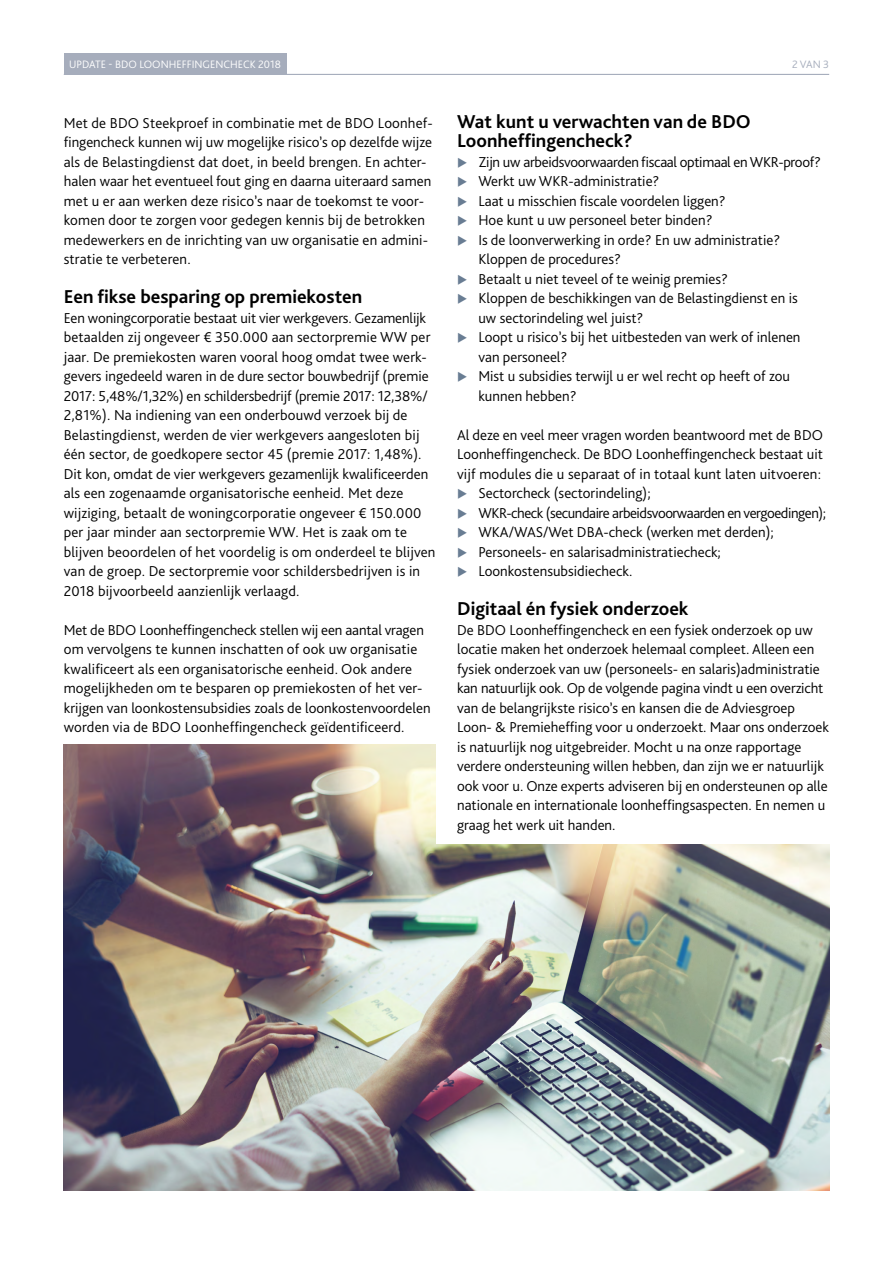
<style>
.page{position:relative;width:893px;height:1263px;background:#fff}
.page>*{position:absolute;margin:0;border:0;box-sizing:border-box;transform-origin:0 0}
.t1{font:700 19.5px/19.5px "Bliss Pro";color:#000}
.t2{font:300 15px/19.5px "Bliss Pro";color:#000}
.t3{font:300 15px "Bliss Pro";letter-spacing:-.03em;color:#000}
.t4{font:300 11.25px "Bliss Pro";color:#fff}
.t5{font:300 11.25px "Bliss Pro";color:#a6adbc}
</style>
<div class="page">
<hr style="left:64px;top:74px;width:765px;height:1px;background:#a6adbc">
<div style="left:64px;top:53px;width:222px;height:21px;background:#a6adbc"></div>
<img style="left:64px;top:744px;width:765px;height:447px">
<div style="left:436px;top:687px;width:393px;height:157px;background:#fff"></div>
<p class="t4" style="left:69px;top:57px;width:213px">UPDATE - BDO LOONHEFFINGENCHECK 2018</p>
<p class="t5" style="left:792px;top:57px;width:39px">2 VAN 3</p>
<p class="t2" style="left:64px;top:112px;width:371px">Met de BDO Steekproef in combinatie met de BDO Loonhef&shy;fingencheck kunnen wij uw mogelijke risico’s op dezelfde wijze als de Belastingdienst dat doet, in beeld brengen. En achter&shy;halen waar het eventueel fout ging en daarna uiteraard samen met u er aan werken deze risico’s naar de toekomst te voor&shy;komen door te zorgen voor gedegen kennis bij de betrokken medewerkers en de inrichting van uw organisatie en admini&shy;stratie te verbeteren.</p>
<h1 class="t1" style="left:64px;top:286px;width:300px">Een fikse besparing op premiekosten</h1>
<p class="t2" style="left:64px;top:307px;width:373px">Een woningcorporatie bestaat uit vier werkgevers. Gezamenlijk betaalden zij ongeveer € 350.000 aan sectorpremie WW per jaar. De premiekosten waren vooral hoog omdat twee werk&shy;gevers ingedeeld waren in de dure sector bouwbedrijf (premie 2017: 5,48%/1,32%) en schildersbedrijf (premie 2017: 12,38%/ 2,81%). Na indiening van een onderbouwd verzoek bij de Belastingdienst, werden de vier werkgevers aangesloten bij één sector, de goedkopere sector 45 (premie 2017: 1,48%).<br>Dit kon, omdat de vier werkgevers gezamenlijk kwalificeerden als een zogenaamde organisatorische eenheid. Met deze wijziging, betaalt de woningcorporatie ongeveer € 150.000 per jaar minder aan sectorpremie WW. Het is zaak om te blijven beoordelen of het voordelig is om onderdeel te blijven van de groep. De sectorpremie voor schildersbedrijven is in 2018 bijvoorbeeld aanzienlijk verlaagd.</p>
<p class="t2" style="left:64px;top:619px;width:368px">Met de BDO Loonheffingencheck stellen wij een aantal vragen om vervolgens te kunnen inschatten of ook uw organisatie kwalificeert als een organisatorische eenheid. Ook andere mogelijkheden om te besparen op premiekosten of het ver&shy;krijgen van loonkostensubsidies zoals de loonkostenvoordelen worden via de BDO Loonheffingencheck geïdentificeerd.</p>
<h1 class="t1" style="left:457px;top:111px;width:295px">Wat kunt u verwachten van de BDO<br>Loonheffingencheck?</h1>
<p class="t2" style="left:478px;top:151px;width:344px">Zijn uw arbeidsvoorwaarden fiscaal optimaal en WKR-proof?<br>Werkt uw WKR-administratie?<br>Laat u misschien fiscale voordelen liggen?<br>Hoe kunt u uw personeel beter binden?<br>Is de loonverwerking in orde? En uw administratie?<br>Kloppen de procedures?<br>Betaalt u niet teveel of te weinig premies?<br>Kloppen de beschikkingen van de Belastingdienst en is<br>uw sectorindeling wel juist?<br>Loopt u risico’s bij het uitbesteden van werk of inlenen van personeel?<br>Mist u subsidies terwijl u er wel recht op heeft of zou kunnen hebben?</p>
<p class="t2" style="left:457px;top:424px;width:367px">Al deze en veel meer vragen worden beantwoord met de BDO</p>
<p class="t2" style="left:457px;top:444px;width:367px">Loonheffingencheck. De BDO Loonheffingencheck bestaat uit</p>
<p class="t2" style="left:457px;top:463px;width:365px">vijf modules die u separaat of in totaal kunt laten uitvoeren:</p>
<p class="t2" style="left:478px;top:483px;width:174px">Sectorcheck (sectorindeling);</p>
<p class="t3" style="left:478px;top:503px;width:349px">WKR-check (secundaire arbeidsvoorwaarden en vergoedingen);</p>
<p class="t2" style="left:478px;top:522px;width:297px">WKA/WAS/Wet DBA-check (werken met derden);</p>
<p class="t2" style="left:478px;top:541px;width:244px">Personeels- en salarisadministratiecheck;</p>
<p class="t2" style="left:478px;top:561px;width:156px">Loonkostensubsidiecheck.</p>
<h1 class="t1" style="left:457px;top:598px;width:233px">Digitaal én fysiek onderzoek</h1>
<p class="t2" style="left:457px;top:619px;width:374px">De BDO Loonheffingencheck en een fysiek onderzoek op uw locatie maken het onderzoek helemaal compleet. Alleen een fysiek onderzoek van uw (personeels- en salaris)administratie kan natuurlijk ook. Op de volgende pagina vindt u een overzicht van de belangrijkste risico’s en kansen die de Adviesgroep Loon- &amp; Premieheffing voor u onderzoekt. Maar ons onderzoek is natuurlijk nog uitgebreider. Mocht u na onze rapportage verdere ondersteuning willen hebben, dan zijn we er natuurlijk ook voor u. Onze experts adviseren bij en ondersteunen op alle nationale en internationale loonheffingsaspecten. En nemen u graag het werk uit handen.</p>
</div>
